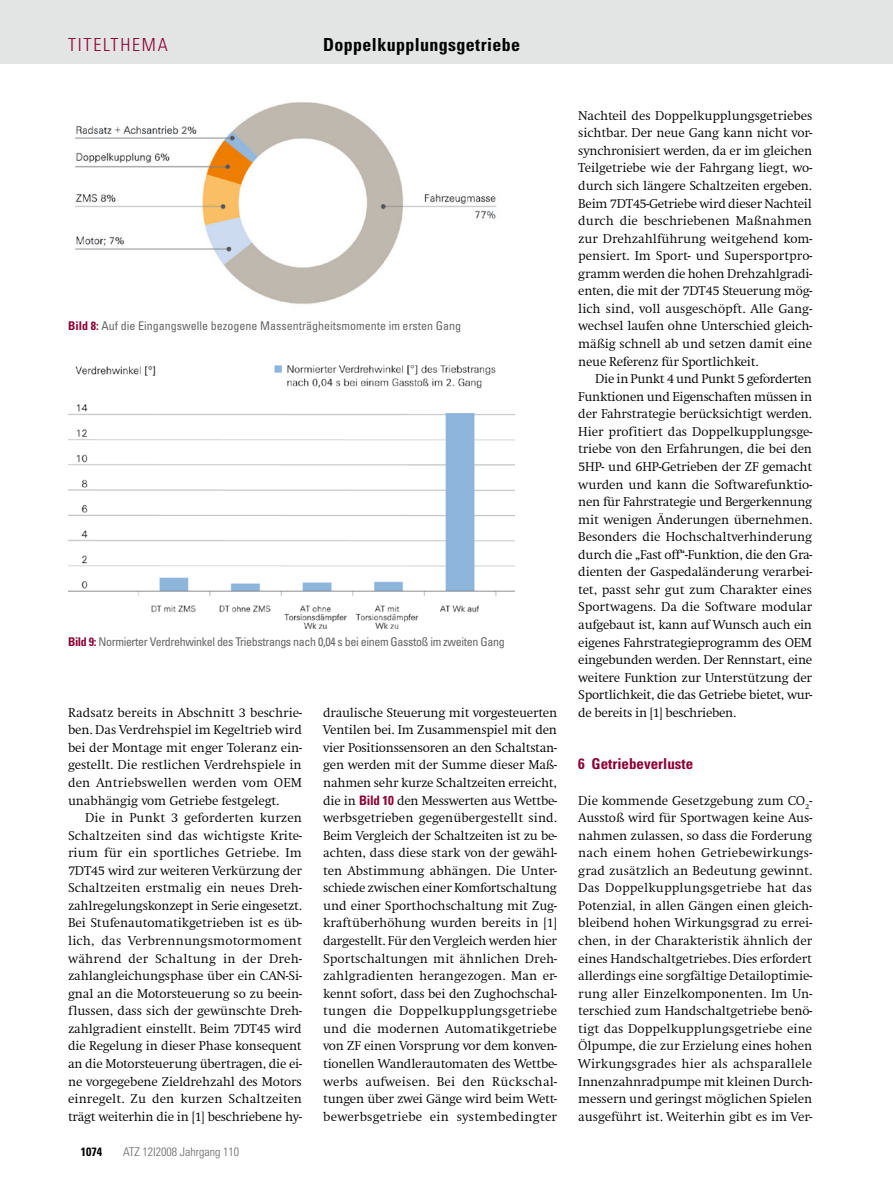
<style>
.page{position:relative;width:893px;height:1187px;background:#fff}
.page>*{position:absolute;margin:0;border:0;box-sizing:border-box;transform-origin:0 0}
.t1{font:700 condensed 18px "Univers LT Std";letter-spacing:.02em;color:#000}
.t2{font:300 condensed 18px "Univers LT Std";letter-spacing:.1em;color:#8c0034}
.t3{font:700 condensed 15px "Univers LT Std";color:#8c0034}
.t4{font:300 13.05px/17.5px "Swift LT Pro";letter-spacing:-.015em;color:#000;text-align:justify}
.t5{font:condensed 12px "Univers LT Std";letter-spacing:-.03em;color:#646567}
.t6{font:condensed 12px "Univers LT Std";color:#646567}
.t7{font:300 condensed 12px "Univers LT Std";color:#646567}
.t8{font:700 condensed 12px "Univers LT Std";color:#000}
.s1{font-weight:700;color:#8c0034}
.s2{font-family:"Univers LT Std";font-weight:700;font-stretch:condensed;color:#8c0034}
</style>
<div class="page">
<div style="left:0;top:0;width:893px;height:64px;background:#e3e4e4"></div>
<img style="left:75px;top:102px;width:422px;height:202px">
<img style="left:68px;top:365px;width:446px;height:264px">
<h1 class="t2" style="left:68px;top:38px;width:101px">TITELTHEMA</h1>
<h1 class="t1" style="left:323px;top:38px;width:198px">Doppelkupplungsgetriebe</h1>
<p class="t6" style="left:68px;top:321px;width:395px"><span class="s1">Bild 8:</span> Auf die Eingangswelle bezogene Massenträgheitsmomente im ersten Gang</p>
<p class="t5" style="left:68px;top:637px;width:438px"><span class="s1">Bild 9:</span> Normierter Verdrehwinkel des Triebstrangs nach 0,04 s bei einem Gasstoß im zweiten Gang</p>
<p class="t4" style="left:68px;top:704px;width:235px">Radsatz bereits in Abschnitt 3 beschrie&shy;ben. Das Verdrehspiel im Kegeltrieb wird bei der Montage mit enger Toleranz ein&shy;gestellt. Die restlichen Verdrehspiele in den Antriebswellen werden vom OEM unabhängig vom Getriebe festgelegt.</p>
<p class="t4" style="left:68px;top:810px;width:235px;text-indent:17px">Die in Punkt 3 geforderten kurzen Schaltzeiten sind das wichtigste Krite&shy;rium für ein sportliches Getriebe. Im 7DT45 wird zur weiteren Verkürzung der Schaltzeiten erstmalig ein neues Dreh&shy;zahlregelungskonzept in Serie eingesetzt.<br>Bei Stufenautomatikgetrieben ist es üb&shy;lich, das Verbrennungsmotormoment während der Schaltung in der Dreh&shy;zahlangleichungsphase über ein CAN-Si&shy;gnal an die Motorsteuerung so zu beein&shy;flussen, dass sich der gewünschte Dreh&shy;zahlgradient einstellt. Beim 7DT45 wird die Regelung in dieser Phase konsequent an die Motorsteuerung übertragen, die ei&shy;ne vorgegebene Zieldrehzahl des Motors einregelt. Zu den kurzen Schaltzeiten trägt weiterhin die in [1] beschriebene hy-</p>
<p class="t8" style="left:81px;top:1146px;width:23px">1074</p>
<p class="t7" style="left:123px;top:1146px;width:117px">ATZ 12I2008 Jahrgang 110</p>
<p class="t4" style="left:323px;top:704px;width:235px">draulische Steuerung mit vorgesteuerten Ventilen bei. Im Zusammenspiel mit den vier Positionssensoren an den Schaltstan&shy;gen werden mit der Summe dieser Maß&shy;nahmen sehr kurze Schaltzeiten erreicht, die in <span class="s2">Bild 10</span> den Messwerten aus Wettbe&shy;werbsgetrieben gegenübergestellt sind.<br>Beim Vergleich der Schaltzeiten ist zu be&shy;achten, dass diese stark von der gewähl&shy;ten Abstimmung abhängen. Die Unter&shy;schiede zwischen einer Komfortschaltung und einer Sporthochschaltung mit Zug&shy;kraftüberhöhung wurden bereits in [1] dargestellt. Für den Vergleich werden hier Sportschaltungen mit ähnlichen Dreh&shy;zahlgradienten herangezogen. Man er&shy;kennt sofort, dass bei den Zughochschal&shy;tungen die Doppelkupplungsgetriebe und die modernen Automatikgetriebe von ZF einen Vorsprung vor dem konven&shy;tionellen Wandlerautomaten des Wettbe&shy;werbs aufweisen. Bei den Rückschal&shy;tungen über zwei Gänge wird beim Wett&shy;bewerbsgetriebe ein systembedingter</p>
<p class="t4" style="left:578px;top:108px;width:235px">Nachteil des Doppelkupplungsgetriebes sichtbar. Der neue Gang kann nicht vor&shy;synchronisiert werden, da er im gleichen Teilgetriebe wie der Fahrgang liegt, wo&shy;durch sich längere Schaltzeiten ergeben.<br>Beim 7DT45-Getriebe wird dieser Nachteil durch die beschriebenen Maßnahmen zur Drehzahlführung weitgehend kom&shy;pensiert. Im Sport- und Supersportpro&shy;gramm werden die hohen Drehzahlgradi&shy;enten, die mit der 7DT45 Steuerung mög&shy;lich sind, voll ausgeschöpft. Alle Gang&shy;wechsel laufen ohne Unterschied gleich&shy;mäßig schnell ab und setzen damit eine neue Referenz für Sportlichkeit.</p>
<p class="t4" style="left:578px;top:371px;width:235px;text-indent:17px">Die in Punkt 4 und Punkt 5 geforderten Funktionen und Eigenschaften müssen in der Fahrstrategie berücksichtigt werden.<br>Hier profitiert das Doppelkupplungsge&shy;triebe von den Erfahrungen, die bei den 5HP- und 6HP-Getrieben der ZF gemacht wurden und kann die Softwarefunktio&shy;nen für Fahrstrategie und Bergerkennung mit wenigen Änderungen übernehmen.<br>Besonders die Hochschaltverhinderung durch die „Fast off“-Funktion, die den Gra&shy;dienten der Gaspedaländerung verarbei&shy;tet, passt sehr gut zum Charakter eines Sportwagens. Da die Software modular aufgebaut ist, kann auf Wunsch auch ein eigenes Fahrstrategieprogramm des OEM eingebunden werden. Der Rennstart, eine weitere Funktion zur Unterstützung der Sportlichkeit, die das Getriebe bietet, wur&shy;de bereits in [1] beschrieben.</p>
<p class="t3" style="left:578px;top:758px;width:116px">6 Getriebeverluste</p>
<p class="t4" style="left:578px;top:792px;width:235px">Die kommende Gesetzgebung zum CO<sub>2</sub>- Ausstoß wird für Sportwagen keine Aus&shy;nahmen zulassen, so dass die Forderung nach einem hohen Getriebewirkungs&shy;grad zusätzlich an Bedeutung gewinnt.<br>Das Doppelkupplungsgetriebe hat das Potenzial, in allen Gängen einen gleich&shy;bleibend hohen Wirkungsgrad zu errei&shy;chen, in der Charakteristik ähnlich der eines Handschaltgetriebes. Dies erfordert allerdings eine sorgfältige Detailoptimie&shy;rung aller Einzelkomponenten. Im Un&shy;terschied zum Handschaltgetriebe benö&shy;tigt das Doppelkupplungsgetriebe eine Ölpumpe, die zur Erzielung eines hohen Wirkungsgrades hier als achsparallele Innenzahnradpumpe mit kleinen Durch&shy;messern und geringst möglichen Spielen ausgeführt ist. Weiterhin gibt es im Ver-</p>
</div>
